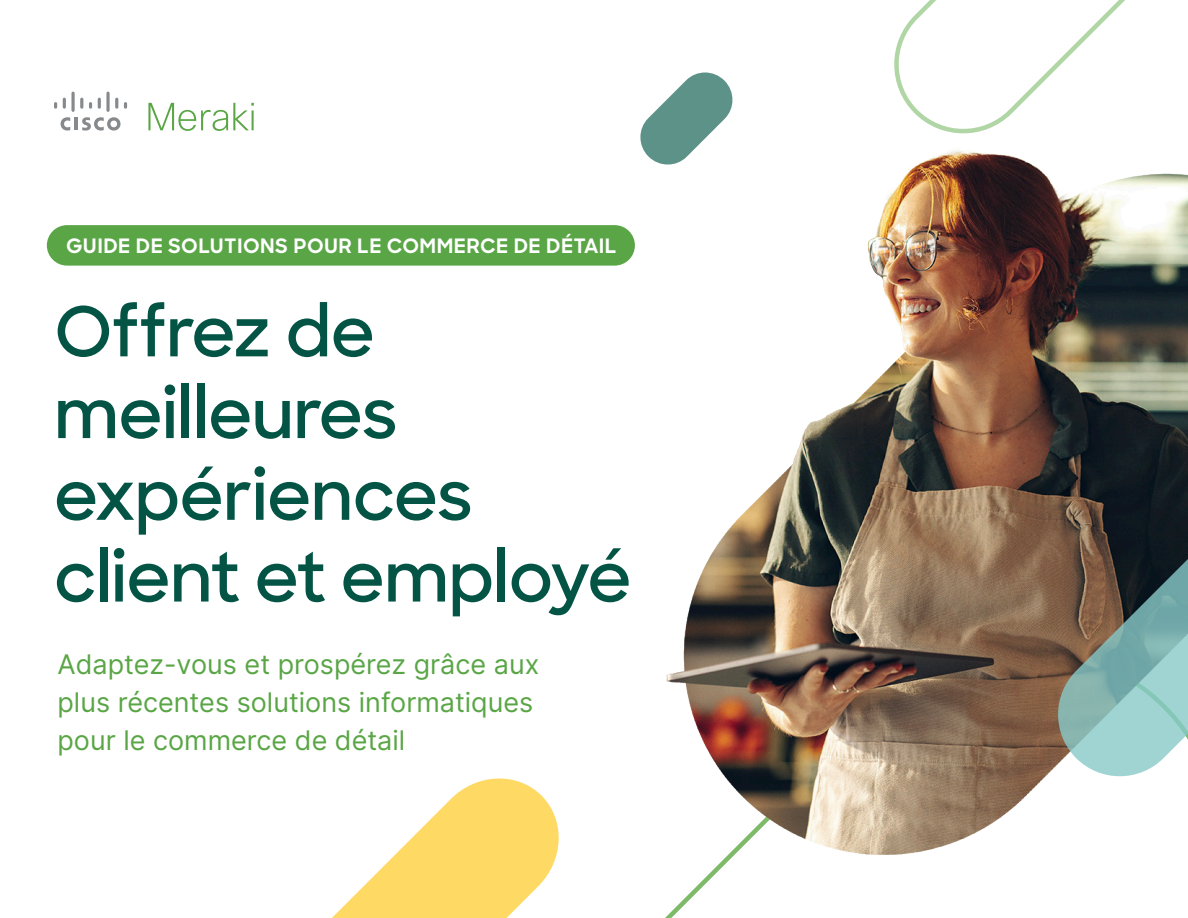
<style>
.page{position:relative;width:1188px;height:918px;background:#fff}
.page>*{position:absolute;margin:0;border:0;box-sizing:border-box;transform-origin:0 0}
._1_-_Heading{font:600 68.7px/81.8px "Sharp Sans";letter-spacing:-.01em;color:#035445}
.P_-_Small_-_Referenc{font:27px/38px "Inter";color:#5aa646}
._1_-_Heading-2{font:700 19.95px "Sharp Sans";letter-spacing:.02em;color:#fff}
</style>
<div class="page">
<svg style="left:640px;top:72px;width:93px;height:90px"></svg>
<svg style="left:894px;top:0;width:231px;height:134px"></svg>
<img style="left:656px;top:145px;width:532px;height:720px">
<svg style="left:1052px;top:520px;width:136px;height:262px;background:#7a8b84"></svg>
<svg style="left:332px;top:778px;width:227px;height:140px;fill:#fed963"></svg>
<div style="left:47px;top:225px;width:588px;height:41px;background:#5aa646;border-radius:20px"></div>
<svg style="left:61px;top:117px;width:60px;height:14px"></svg>
<svg style="left:54px;top:102px;width:3px;height:7px"></svg>
<svg style="left:63px;top:98px;width:3px;height:11px"></svg>
<svg style="left:71px;top:92px;width:4px;height:20px"></svg>
<svg style="left:80px;top:98px;width:3px;height:11px"></svg>
<svg style="left:89px;top:102px;width:3px;height:7px"></svg>
<svg style="left:98px;top:98px;width:3px;height:11px"></svg>
<svg style="left:106px;top:92px;width:4px;height:20px"></svg>
<svg style="left:115px;top:98px;width:3px;height:11px"></svg>
<svg style="left:124px;top:102px;width:3px;height:7px"></svg>
<svg style="left:148px;top:103px;width:106px;height:28px"></svg>
<hr style="left:252px;top:110px;width:2px;height:20px;background:#5aa646">
<p class="_1_-_Heading-2" style="left:66px;top:231px;width:552px">GUIDE DE SOLUTIONS POUR LE COMMERCE DE DÉTAIL</p>
<p class="_1_-_Heading" style="left:54px;top:288px;width:579px">Offrez de meilleures expériences client et employé</p>
<p class="P_-_Small_-_Referenc" style="left:58px;top:645px;width:483px">Adaptez-vous et prospérez grâce aux plus récentes solutions informatiques pour le commerce de détail</p>
</div>
